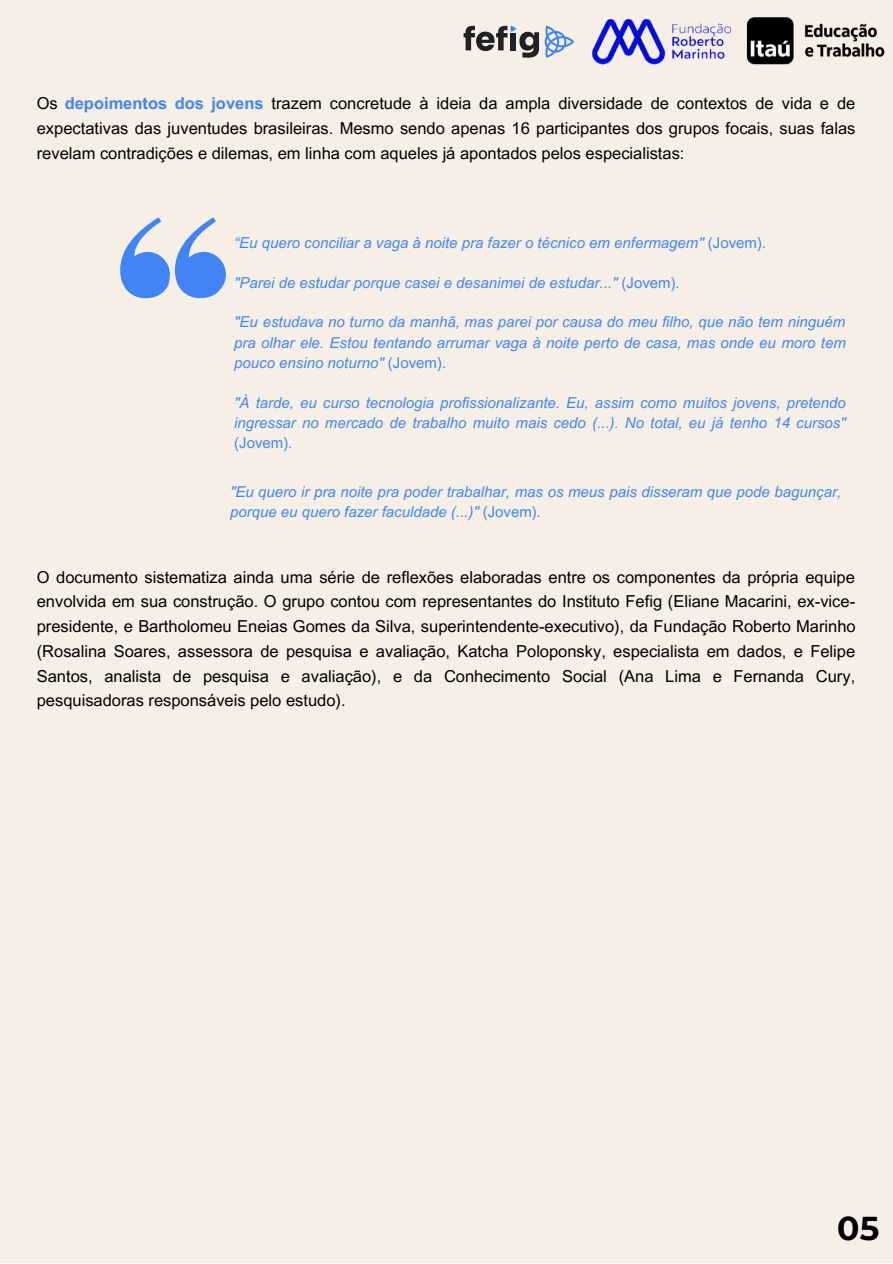
<style>
.page{position:relative;width:893px;height:1264px;background:#fff}
.page>*{position:absolute;margin:0;border:0;box-sizing:border-box;transform-origin:0 0}
.t1{font:700 33px "Montserrat";color:#000}
.t2{font:16.5px/24.8px "Arial MT Pro";color:#000;text-align:justify}
.t3{font:italic 15px/20.2px "Arial MT Pro";color:#4185f4;text-align:justify}
.s1{font-weight:700;color:#4185f4}
.s2{font-style:normal}
</style>
<div class="page">
<div style="left:0;top:0;width:892px;height:1262px;background:#f6efe5"></div>
<img style="left:592px;top:18px;width:140px;height:47px">
<svg style="left:463px;top:25px;width:111px;height:33px"></svg>
<img style="left:746px;top:17px;width:139px;height:48px">
<svg style="left:120px;top:217px;width:106px;height:81px"></svg>
<p class="t2" style="left:37px;top:93px;width:820px">Os <span class="s1">depoimentos dos jovens</span> trazem concretude à ideia da ampla diversidade de contextos de vida e de expectativas das juventudes brasileiras. Mesmo sendo apenas 16 participantes dos grupos focais, suas falas revelam contradições e dilemas, em linha com aqueles já apontados pelos especialistas:</p>
<p class="t3" style="left:234px;top:234px;width:533px">“Eu quero conciliar a vaga à noite pra fazer o técnico em enfermagem" <span class="s2">(Jovem).</span></p>
<p class="t3" style="left:234px;top:274px;width:447px">"Parei de estudar porque casei e desanimei de estudar..." <span class="s2">(Jovem)</span>.</p>
<p class="t3" style="left:234px;top:314px;width:613px">"Eu estudava no turno da manhã, mas parei por causa do meu filho, que não tem ninguém pra olhar ele. Estou tentando arrumar vaga à noite perto de casa, mas onde eu moro tem pouco ensino noturno" <span class="s2">(Jovem).</span></p>
<p class="t3" style="left:234px;top:394px;width:613px">"À tarde, eu curso tecnologia profissionalizante. Eu, assim como muitos jovens, pretendo ingressar no mercado de trabalho muito mais cedo (...). No total, eu já tenho 14 cursos" <span class="s2">(Jovem)</span>.</p>
<p class="t3" style="left:230px;top:483px;width:612px">"Eu quero ir pra noite pra poder trabalhar, mas os meus pais disseram que pode bagunçar, porque eu quero fazer faculdade (...)" <span class="s2">(Jovem)</span>.</p>
<p class="t2" style="left:37px;top:566px;width:820px">O documento sistematiza ainda uma série de reflexões elaboradas entre os componentes da própria equipe envolvida em sua construção. O grupo contou com representantes do Instituto Fefig (Eliane Macarini, ex-vice&shy;presidente, e Bartholomeu Eneias Gomes da Silva, superintendente-executivo), da Fundação Roberto Marinho (Rosalina Soares, assessora de pesquisa e avaliação, Katcha Poloponsky, especialista em dados, e Felipe Santos, analista de pesquisa e avaliação), e da Conhecimento Social (Ana Lima e Fernanda Cury, pesquisadoras responsáveis pelo estudo).</p>
<p class="t1" style="left:837px;top:1207px;width:44px">05</p>
</div>
